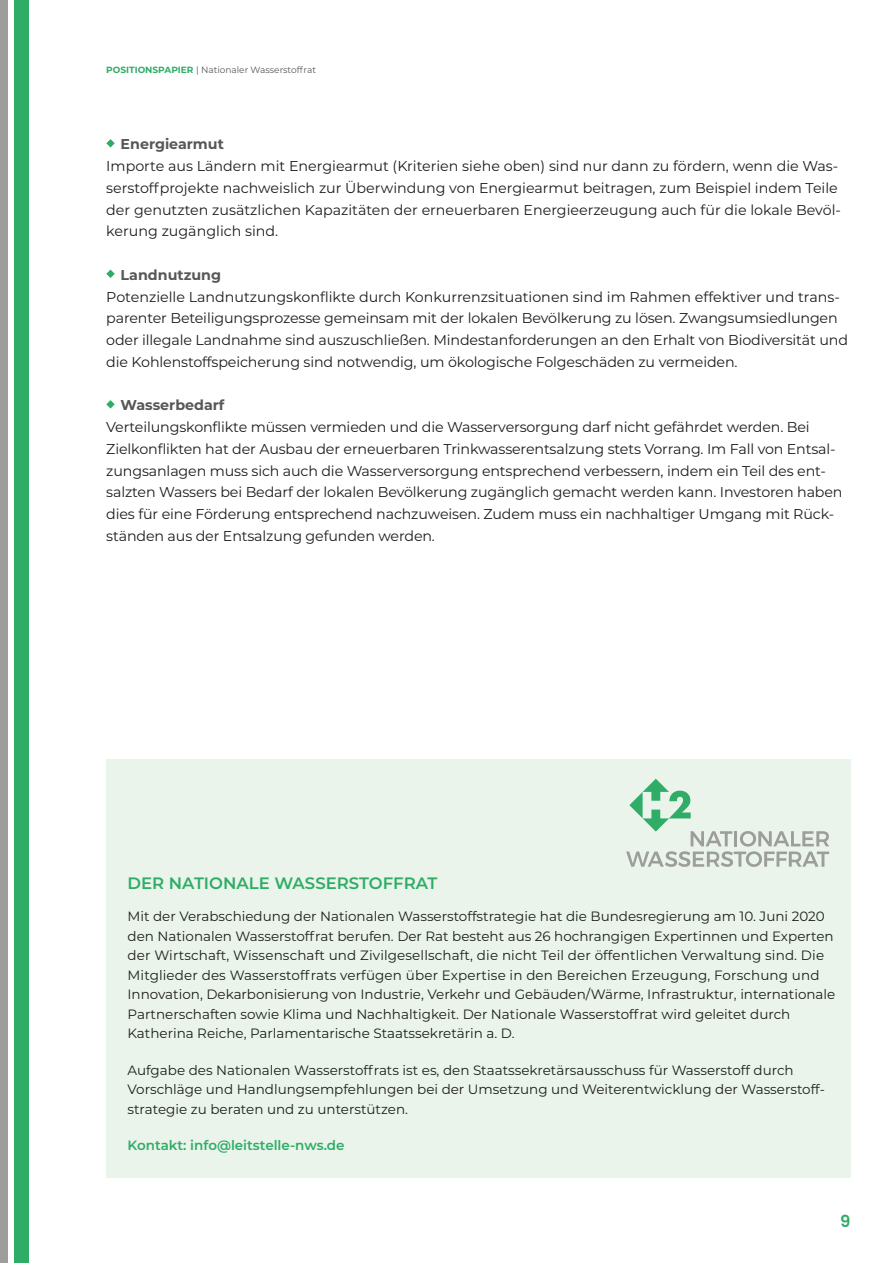
<style>
.page{position:relative;width:893px;height:1263px;background:#fff}
.page>*{position:absolute;margin:0;border:0;box-sizing:border-box;transform-origin:0 0}
.Überschrift_Infokasten{font:600 16.5px "Montserrat";color:#2fac66}
.t1{font:600 16.5px "Poppins";color:#2fac66}
.Fließtext{font:14.25px/21.8px "Montserrat";letter-spacing:-.01em;color:#1d1d1b}
.H3-wie-H4-main{font:700 14.25px "Montserrat";color:#575756}
.Fließtext_-_Infokasten{font:13.5px/19.5px "Montserrat";color:#1d1d1b}
.Fließtext_-_Infokasten-2{font:600 13.5px "Montserrat";color:#2fac66}
.t2{font:9px "Montserrat";color:#575756}
.s1{font-weight:700;color:#2fac66}
</style>
<div class="page">
<div style="left:14px;top:0;width:15px;height:1263px;background:#2fac66"></div>
<div style="left:0;top:0;width:8px;height:1263px;background:#9d9d9c"></div>
<div style="left:106px;top:759px;width:744px;height:419px;background:#eaf4eb"></div>
<svg style="left:106px;top:139px;width:9px;height:9px"></svg>
<svg style="left:106px;top:270px;width:9px;height:8px"></svg>
<svg style="left:106px;top:400px;width:9px;height:9px"></svg>
<svg style="left:626px;top:779px;width:203px;height:88px"></svg>
<p class="t2" style="left:106px;top:64px;width:211px"><span class="s1">POSITIONSPAPIER</span> | Nationaler Wasserstoffrat</p>
<h3 class="H3-wie-H4-main" style="left:121px;top:134px;width:105px">Energiearmut</h3>
<p class="Fließtext" style="left:106px;top:155px;width:736px">Importe aus Ländern mit Energiearmut (Kriterien siehe oben) sind nur dann zu fördern, wenn die Was&shy;serstoffprojekte nachweislich zur Überwindung von Energiearmut beitragen, zum Beispiel indem Teile der genutzten zusätzlichen Kapazitäten der erneuerbaren Energieerzeugung auch für die lokale Bevöl&shy;kerung zugänglich sind.</p>
<h3 class="H3-wie-H4-main" style="left:121px;top:264px;width:102px">Landnutzung</h3>
<p class="Fließtext" style="left:106px;top:285px;width:743px">Potenzielle Landnutzungskonflikte durch Konkurrenzsituationen sind im Rahmen effektiver und trans&shy;parenter Beteiligungsprozesse gemeinsam mit der lokalen Bevölkerung zu lösen. Zwangsumsiedlungen oder illegale Landnahme sind auszuschließen. Mindestanforderungen an den Erhalt von Biodiversität und die Kohlenstoffspeicherung sind notwendig, um ökologische Folgeschäden zu vermeiden.</p>
<h3 class="H3-wie-H4-main" style="left:121px;top:395px;width:105px">Wasserbedarf</h3>
<p class="Fließtext" style="left:106px;top:416px;width:738px">Verteilungskonflikte müssen vermieden und die Wasserversorgung darf nicht gefährdet werden. Bei Zielkonflikten hat der Ausbau der erneuerbaren Trinkwasserentsalzung stets Vorrang. Im Fall von Entsal&shy;zungsanlagen muss sich auch die Wasserversorgung entsprechend verbessern, indem ein Teil des ent&shy;salzten Wassers bei Bedarf der lokalen Bevölkerung zugänglich gemacht werden kann. Investoren haben dies für eine Förderung entsprechend nachzuweisen. Zudem muss ein nachhaltiger Umgang mit Rück&shy;ständen aus der Entsalzung gefunden werden.</p>
<h1 class="Überschrift_Infokasten" style="left:128px;top:871px;width:311px">DER NATIONALE WASSERSTOFFRAT</h1>
<p class="Fließtext_-_Infokasten" style="left:128px;top:906px;width:709px">Mit der Verabschiedung der Nationalen Wasserstoffstrategie hat die Bundesregierung am 10. Juni 2020 den Nationalen Wasserstoffrat berufen. Der Rat besteht aus 26 hochrangigen Expertinnen und Experten der Wirtschaft, Wissenschaft und Zivilgesellschaft, die nicht Teil der öffentlichen Verwaltung sind. Die Mitglieder des Wasserstoffrats verfügen über Expertise in den Bereichen Erzeugung, Forschung und Innovation, Dekarbonisierung von Industrie, Verkehr und Gebäuden/Wärme, Infrastruktur, internationale Partnerschaften sowie Klima und Nachhaltigkeit. Der Nationale Wasserstoffrat wird geleitet durch Katherina Reiche, Parlamentarische Staatssekretärin a. D.</p>
<p class="Fließtext_-_Infokasten" style="left:128px;top:1060px;width:699px">Aufgabe des Nationalen Wasserstoffrats ist es, den Staatssekretärsausschuss für Wasserstoff durch<br>Vorschläge und Handlungsempfehlungen bei der Umsetzung und Weiterentwicklung der Wasserstoff&shy;strategie zu beraten und zu unterstützen.</p>
<p class="Fließtext_-_Infokasten-2" style="left:128px;top:1136px;width:218px">Kontakt: info@leitstelle-nws.de</p>
<p class="t1" style="left:840px;top:1212px;width:12px">9</p>
</div>
